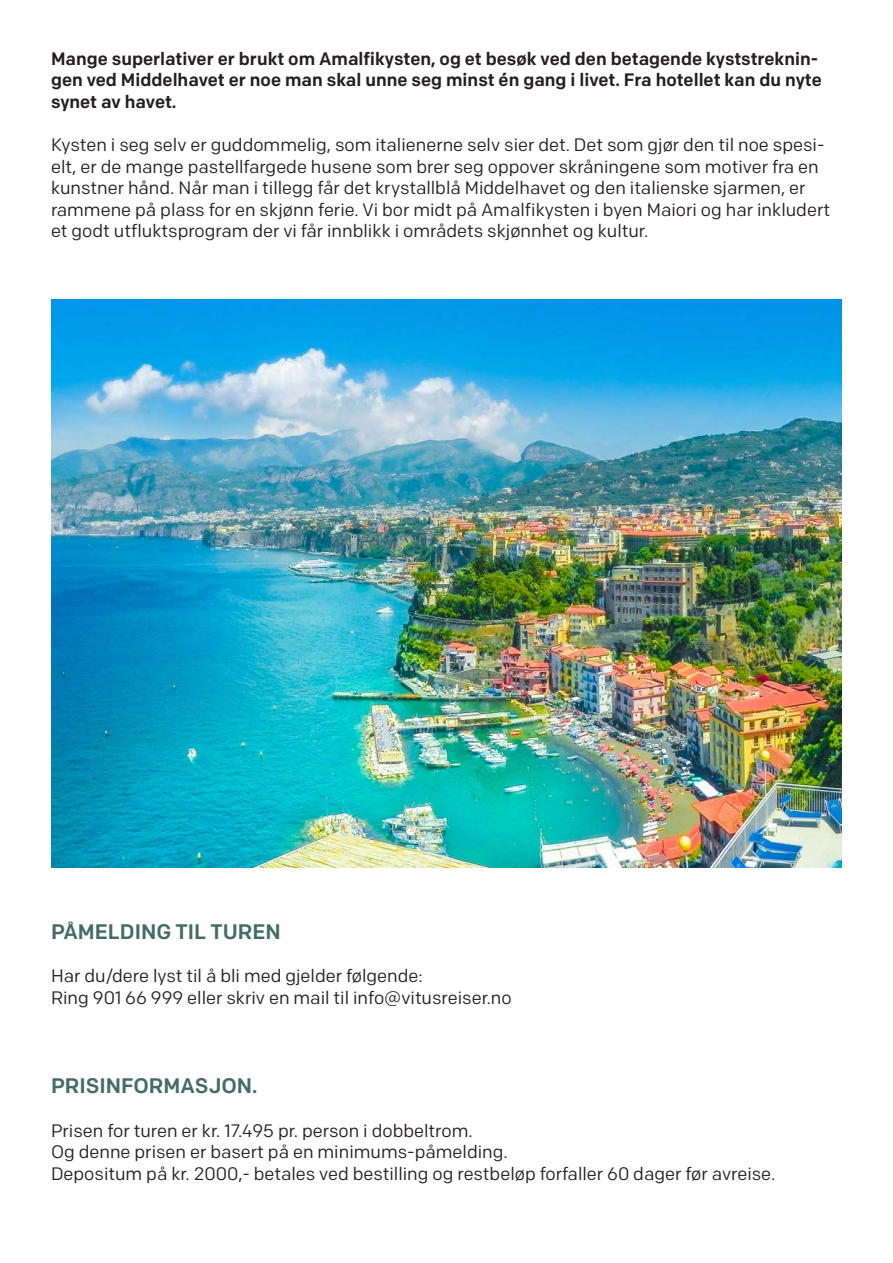
<style>
.page{position:relative;width:893px;height:1263px;background:#fff}
.page>*{position:absolute;margin:0;border:0;box-sizing:border-box;transform-origin:0 0}
.t1{font:500 21px "Colfax";color:#436d62}
.t2{font:18px/21.6px "Colfax";color:#231f20}
.t3{font:500 18px/21.6px "Colfax";color:#231f20}
</style>
<div class="page">
<img style="left:51px;top:300px;width:791px;height:567px">
<p class="t3" style="left:51px;top:47px;width:772px">Mange superlativer er brukt om Amalfikysten, og et besøk ved den betagende kyststreknin&shy;gen ved Middelhavet er noe man skal unne seg minst én gang i livet. Fra hotellet kan du nyte synet av havet.</p>
<p class="t2" style="left:51px;top:134px;width:780px">Kysten i seg selv er guddommelig, som italienerne selv sier det. Det som gjør den til noe spesi&shy;elt, er de mange pastellfargede husene som brer seg oppover skråningene som motiver fra en kunstner hånd. Når man i tillegg får det krystallblå Middelhavet og den italienske sjarmen, er rammene på plass for en skjønn ferie. Vi bor midt på Amalfikysten i byen Maiori og har inkludert et godt utfluktsprogram der vi får innblikk i områdets skjønnhet og kultur.</p>
<p class="t1" style="left:51px;top:918px;width:231px">PÅMELDING TIL TUREN</p>
<p class="t2" style="left:51px;top:965px;width:373px">Har du/dere lyst til å bli med gjelder følgende:</p>
<p class="t2" style="left:51px;top:986px;width:462px">Ring 901 66 999 eller skriv en mail til info@vitusreiser.no</p>
<p class="t1" style="left:51px;top:1073px;width:208px">PRISINFORMASJON.</p>
<p class="t2" style="left:51px;top:1119px;width:423px">Prisen for turen er kr. 17.495 pr. person i dobbeltrom.</p>
<p class="t2" style="left:51px;top:1141px;width:458px">Og denne prisen er basert på en minimums-påmelding.</p>
<p class="t2" style="left:51px;top:1162px;width:726px">Depositum på kr. 2000,- betales ved bestilling og restbeløp forfaller 60 dager før avreise.</p>
</div>
